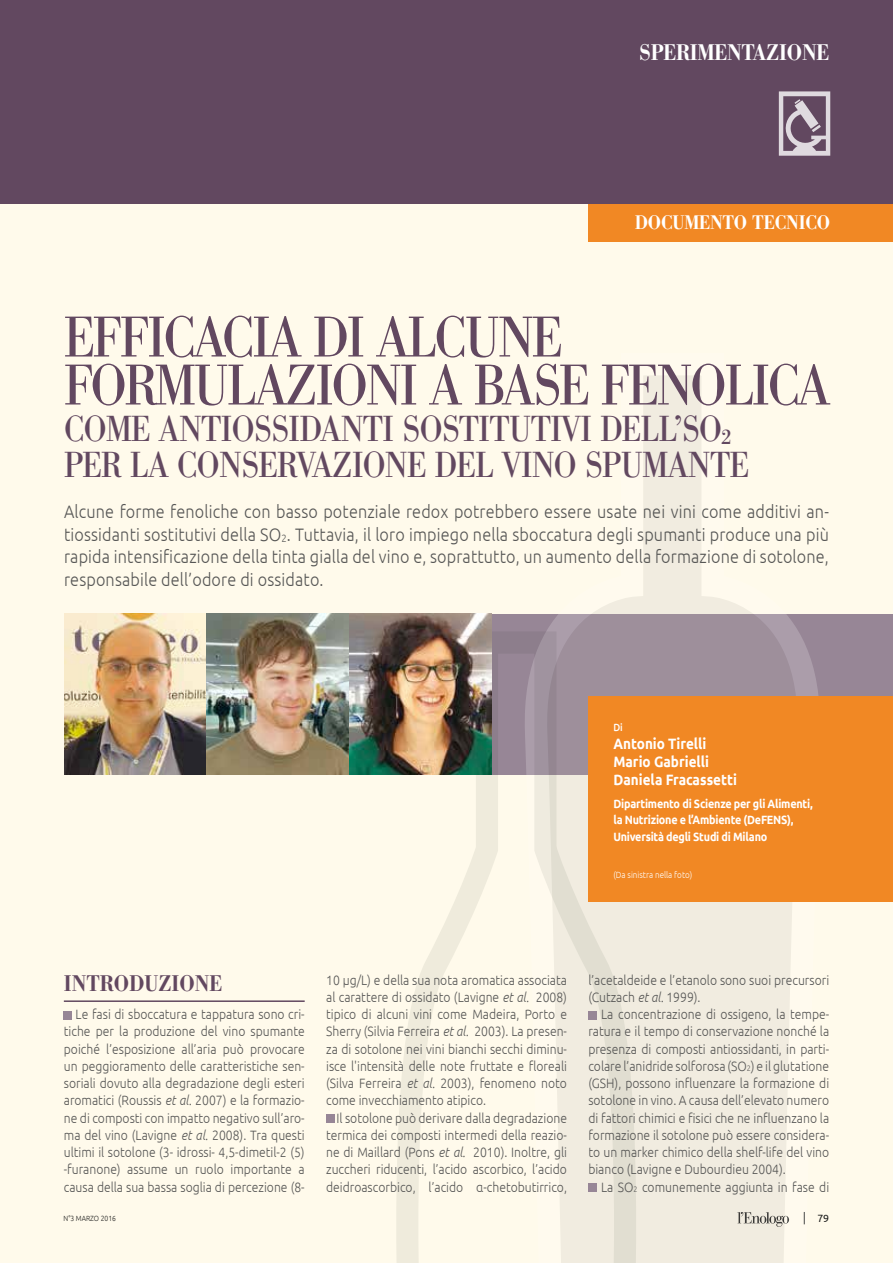
<style>
.page{position:relative;width:893px;height:1263px;background:#fffaeb}
.page>*{position:absolute;margin:0;border:0;box-sizing:border-box;transform-origin:0 0}
.t1{font:57px/48px "AT Our Bodoni";letter-spacing:-.04em;color:#624860;scale:.9 1}
.t2{font:36px/36px "AT Our Bodoni";letter-spacing:-.02em;color:#624860;scale:.9 1}
.t3{font:500 22.5px "AT Our Bodoni";letter-spacing:-.01em;color:#fff;scale:.9 1}
.t4{font:500 22.5px "AT Our Bodoni";color:#624860;scale:.9 1}
.t5{font:500 19.5px "AT Our Bodoni";letter-spacing:-.01em;color:#fff;scale:.9 1}
.t6{font:300 18px/22.5px "Ubuntu";letter-spacing:.01em;color:#565655;text-align:justify;scale:.9 1}
.t7{font:700 15px/18px "Ubuntu";color:#fff;scale:.9 1}
.t8{font:300 13.5px/17.2px "Ubuntu";color:#565655;text-align:justify;scale:.9 1}
.t9{font:700 12px/16.5px "Ubuntu";letter-spacing:-.02em;color:#fff;scale:.9 1}
.t10{font:10.5px "Ubuntu";color:#1b1b1a}
.t11{font:500 10.5px "Ubuntu";color:#fff;scale:.9 1}
.t12{font:300 9px "Ubuntu";color:#fff;scale:.9 1}
.t13{font:300 7.5px "Ubuntu";color:#1b1b1a;scale:.9 1}
.s1{font-style:italic}
.s2{font-size:7.8px}
</style>
<div class="page">
<div style="left:0;top:0;width:893px;height:204px;background:#624860"></div>
<svg style="left:779px;top:91px;width:51px;height:65px"></svg>
<div style="left:492px;top:614px;width:401px;height:160px;background:#978696"></div>
<svg style="left:547px;top:376px;width:274px;height:887px"></svg>
<svg style="left:395px;top:630px;width:243px;height:633px"></svg>
<div style="left:588px;top:204px;width:305px;height:38px;background:#f18824"></div>
<img style="left:64px;top:614px;width:428px;height:160px">
<div style="left:588px;top:696px;width:305px;height:205px;background:#f18824"></div>
<hr style="left:64px;top:1000px;width:241px;height:2px;background:#624860">
<div style="left:64px;top:1011px;width:8px;height:8px;background:#978696"></div>
<div style="left:326px;top:1114px;width:8px;height:9px;background:#978696"></div>
<div style="left:588px;top:1011px;width:8px;height:8px;background:#978696"></div>
<div style="left:588px;top:1183px;width:8px;height:9px;background:#978696"></div>
<h3 class="t3" style="left:639px;top:38px;width:213px">SPERIMENTAZIONE</h3>
<h3 class="t5" style="left:635px;top:211px;width:219px">DOCUMENTO TECNICO</h3>
<h1 class="t1" style="left:64px;top:313px;width:853px">EFFICACIA DI ALCUNE<br>FORMULAZIONI A BASE FENOLICA</h1>
<h2 class="t2" style="left:64px;top:410px;width:763px">COME ANTIOSSIDANTI SOSTITUTIVI DELL’SO<sub>2<br></sub>PER LA CONSERVAZIONE DEL VINO SPUMANTE</h2>
<p class="t6" style="left:64px;top:500px;width:851px">Alcune forme fenoliche con basso potenziale redox potrebbero essere usate nei vini come additivi an&shy;tiossidanti sostitutivi della SO<sub>2</sub>. Tuttavia, il loro impiego nella sboccatura degli spumanti produce una più rapida intensificazione della tinta gialla del vino e, soprattutto, un aumento della formazione di sotolone, responsabile dell’odore di ossidato.</p>
<p class="t11" style="left:613px;top:721px;width:12px">Di</p>
<p class="t7" style="left:613px;top:734px;width:139px">Antonio Tirelli<br>Mario Gabrielli<br>Daniela Fracassetti</p>
<p class="t9" style="left:613px;top:795px;width:223px">Dipartimento di Scienze per gli Alimenti, la Nutrizione e l’Ambiente (DeFENS),<br>Università degli Studi di Milano</p>
<p class="t12" style="left:613px;top:869px;width:89px">(Da sinistra nella foto)</p>
<h3 class="t4" style="left:64px;top:970px;width:177px">INTRODUZIONE</h3>
<p class="t8" style="left:64px;top:1005px;width:269px;text-indent:12px">Le fasi di sboccatura e tappatura sono cri&shy;tiche per la produzione del vino spumante poiché l’esposizione all’aria può provocare un peggioramento delle caratteristiche sen&shy;soriali dovuto alla degradazione degli esteri aromatici (Roussis <span class="s1">et al.</span> 2007) e la formazio&shy;ne di composti con impatto negativo sull’aro&shy;ma del vino (Lavigne <span class="s1">et al.</span> 2008). Tra questi ultimi il sotolone (3- idrossi- 4,5-dimetil-2 (5) -furanone) assume un ruolo importante a causa della sua bassa soglia di percezione (8-</p>
<p class="t8" style="left:326px;top:971px;width:269px">10 µg/L) e della sua nota aromatica associata al carattere di ossidato (Lavigne <span class="s1">et al.</span> 2008) tipico di alcuni vini come Madeira, Porto e Sherry (Silvia Ferreira <span class="s1">et al.</span> 2003). La presen&shy;za di sotolone nei vini bianchi secchi diminu&shy;isce l'intensità delle note fruttate e floreali (Silva Ferreira <span class="s1">et al.</span> 2003), fenomeno noto come invecchiamento atipico.</p>
<p class="t8" style="left:326px;top:1109px;width:269px;text-indent:10px">Il sotolone può derivare dalla degradazione termica dei composti intermedi della reazio&shy;ne di Maillard (Pons <span class="s1">et al.</span> 2010). Inoltre, gli zuccheri riducenti, l’acido ascorbico, l’acido deidroascorbico, l’acido α-chetobutirrico,</p>
<p class="t8" style="left:588px;top:971px;width:269px">l’acetaldeide e l’etanolo sono suoi precursori (Cutzach <span class="s1">et al.</span> 1999).</p>
<p class="t8" style="left:588px;top:1005px;width:269px;text-indent:13px">La concentrazione di ossigeno, la tempe&shy;ratura e il tempo di conservazione nonché la presenza di composti antiossidanti, in parti&shy;colare l’anidride solforosa (SO<span class="s2">2</span>) e il glutatione (GSH), possono influenzare la formazione di sotolone in vino. A causa dell’elevato numero di fattori chimici e fisici che ne influenzano la formazione il sotolone può essere considera&shy;to un marker chimico della shelf-life del vino bianco (Lavigne e Dubourdieu 2004).</p>
<p class="t8" style="left:601px;top:1178px;width:255px">La SO<span class="s2">2</span> comunemente aggiunta in fase di</p>
<p class="t13" style="left:64px;top:1214px;width:60px">N°3 MARZO 2016</p>
<p class="t10" style="left:817px;top:1212px;width:13px">79</p>
</div>
